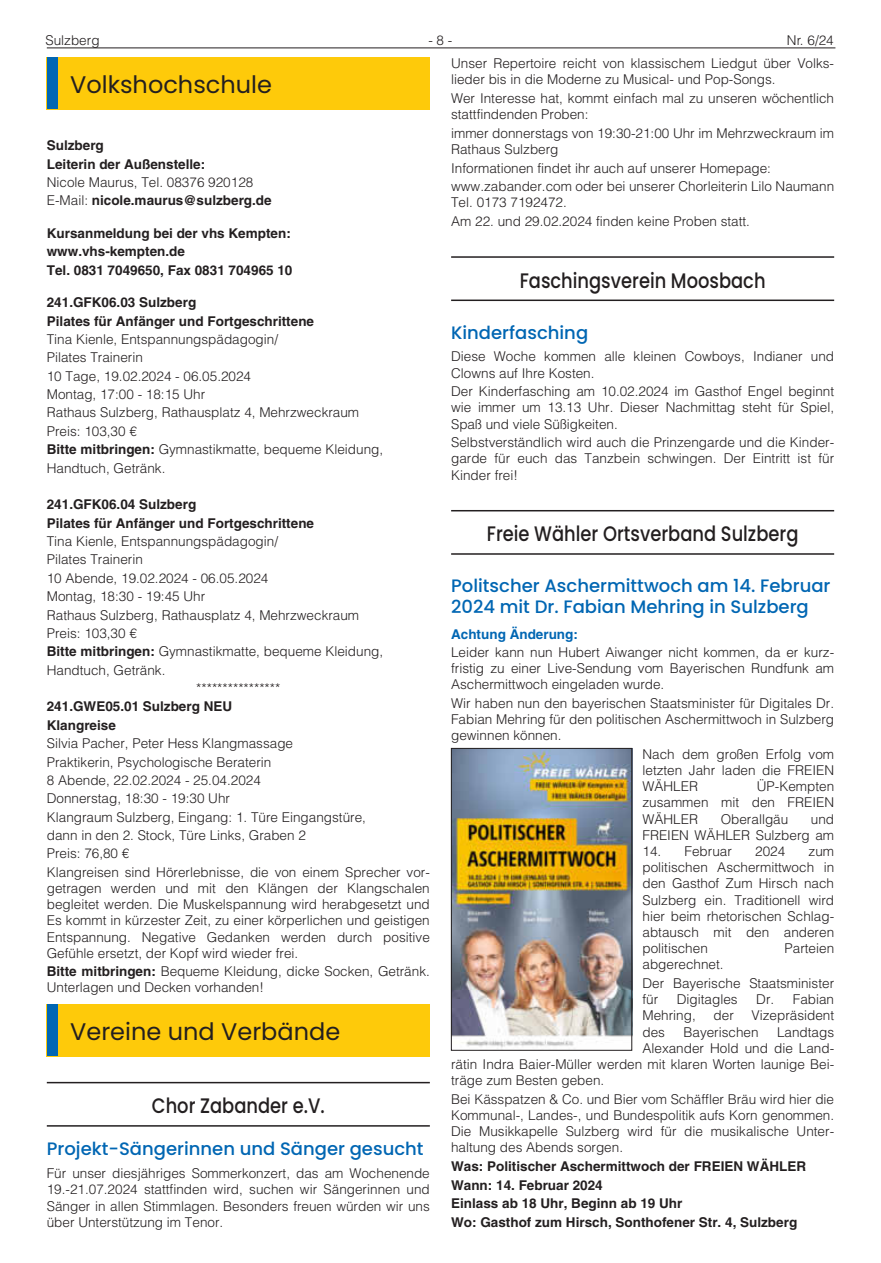
<style>
.page{position:relative;width:881px;height:1263px;background:#fff}
.page>*{position:absolute;margin:0;border:0;box-sizing:border-box;transform-origin:0 0}
.t1{font:24px "Poppins Regular 2";color:#231f20}
.t2{font:24px "Poppins";color:#231f20}
.t3{font:500 21px "Poppins";color:#231f20;scale:.85 1}
.t4{font:500 18px/21px "Poppins";color:#0166b3}
.t5{font:300 13.5px/16.2px "Helvetica LT";color:#231f20}
.t6{font:700 13.5px/18.3px "Helvetica LT";color:#231f20}
.t7{font:700 13.5px "Helvetica LT";color:#0166b3}
.s1{font-weight:700}
</style>
<div class="page">
<hr style="left:47px;top:48px;width:788px;height:1px;background:#231f20">
<hr style="left:451px;top:256px;width:382px;height:2px;background:#231f20">
<hr style="left:451px;top:300px;width:382px;height:1px;background:#231f20">
<hr style="left:451px;top:510px;width:382px;height:1px;background:#231f20">
<hr style="left:451px;top:553px;width:382px;height:2px;background:#231f20">
<img style="left:453px;top:750px;width:176px;height:298px">
<div style="left:451px;top:748px;width:180px;height:302px;border:1px solid #231f20"></div>
<hr style="left:47px;top:1082px;width:382px;height:1px;background:#231f20">
<hr style="left:47px;top:1125px;width:382px;height:2px;background:#231f20">
<div style="left:47px;top:57px;width:382px;height:52px;background:#feca0a"></div>
<div style="left:47px;top:57px;width:10px;height:52px;background:#0166b3"></div>
<div style="left:47px;top:1004px;width:382px;height:52px;background:#feca0a"></div>
<div style="left:47px;top:1004px;width:10px;height:52px;background:#0166b3"></div>
<p class="t5" style="left:45px;top:32px;width:56px">Sulzberg</p>
<p class="t5" style="left:428px;top:32px;width:26px">- 8 -</p>
<p class="t5" style="left:451px;top:28px;width:384px;line-height:23.4px;text-align:right">Nr. 6/24<br>Unser Repertoire reicht von klassischem Liedgut über Volks-</p>
<p class="t5" style="left:451px;top:70px;width:384px;line-height:18.6px">lieder bis in die Moderne zu Musical- und Pop-Songs.<br>Wer Interesse hat, kommt einfach mal zu unseren wöchentlich</p>
<p class="t5" style="left:451px;top:105px;width:384px;line-height:18.6px">stattfindenden Proben:<br>immer donnerstags von 19:30-21:00 Uhr im Mehrzweckraum im</p>
<p class="t5" style="left:451px;top:140px;width:384px;line-height:18.6px">Rathaus Sulzberg<br>Informationen findet ihr auch auf unserer Homepage: www.zabander.com oder bei unserer Chorleiterin Lilo Naumann</p>
<p class="t5" style="left:451px;top:193px;width:300px;line-height:18.6px">Tel. 0173 7192472.<br>Am 22. und 29.02.2024 finden keine Proben statt.</p>
<h1 class="t2" style="left:70px;top:71px;width:203px">Volkshochschule</h1>
<p class="t6" style="left:47px;top:136px;width:160px">Sulzberg<br>Leiterin der Außenstelle:</p>
<p class="t5" style="left:47px;top:173px;width:226px;line-height:18.3px">Nicole Maurus, Tel. 08376 920128<br>E-Mail: <span class="s1">nicole.maurus@sulzberg.de</span></p>
<p class="t6" style="left:47px;top:224px;width:247px">Kursanmeldung bei der vhs Kempten: www.vhs-kempten.de<br>Tel. 0831 7049650, Fax 0831 704965 10</p>
<p class="t6" style="left:47px;top:293px;width:269px">241.GFK06.03 Sulzberg<br>Pilates für Anfänger und Fortgeschrittene</p>
<p class="t5" style="left:47px;top:330px;width:338px;line-height:18.3px">Tina Kienle, Entspannungspädagogin/<br>Pilates Trainerin<br>10 Tage, 19.02.2024 - 06.05.2024<br>Montag, 17:00 - 18:15 Uhr<br>Rathaus Sulzberg, Rathausplatz 4, Mehrzweckraum<br>Preis: 103,30 €<br><span class="s1">Bitte mitbringen:</span> Gymnastikmatte, bequeme Kleidung,<br>Handtuch, Getränk.</p>
<p class="t6" style="left:47px;top:495px;width:269px">241.GFK06.04 Sulzberg<br>Pilates für Anfänger und Fortgeschrittene</p>
<p class="t5" style="left:47px;top:533px;width:233px">Tina Kienle, Entspannungspädagogin/</p>
<p class="t5" style="left:47px;top:551px;width:98px">Pilates Trainerin</p>
<p class="t5" style="left:47px;top:570px;width:223px">10 Abende, 19.02.2024 - 06.05.2024</p>
<p class="t5" style="left:47px;top:588px;width:160px">Montag, 18:30 - 19:45 Uhr</p>
<p class="t5" style="left:47px;top:606px;width:314px">Rathaus Sulzberg, Rathausplatz 4, Mehrzweckraum</p>
<p class="t5" style="left:47px;top:625px;width:92px">Preis: 103,30 €</p>
<p class="t5" style="left:47px;top:643px;width:338px"><span class="s1">Bitte mitbringen:</span> Gymnastikmatte, bequeme Kleidung,</p>
<p class="t5" style="left:47px;top:662px;width:120px">Handtuch, Getränk.</p>
<p class="t5" style="left:196px;top:680px;width:86px">****************</p>
<p class="t6" style="left:47px;top:697px;width:187px">241.GWE05.01 Sulzberg NEU<br>Klangreise</p>
<p class="t5" style="left:47px;top:734px;width:384px;line-height:18.3px">Silvia Pacher, Peter Hess Klangmassage<br>Praktikerin, Psychologische Beraterin<br>8 Abende, 22.02.2024 - 25.04.2024<br>Donnerstag, 18:30 - 19:30 Uhr<br>Klangraum Sulzberg, Eingang: 1. Türe Eingangstüre,<br>dann in den 2. Stock, Türe Links, Graben 2<br>Preis: 76,80 €<br>Klangreisen sind Hörerlebnisse, die von einem Sprecher vor-</p>
<p class="t5" style="left:47px;top:880px;width:384px;text-align:justify">getragen werden und mit den Klängen der Klangschalen begleitet werden. Die Muskelspannung wird herabgesetzt und Es kommt in kürzester Zeit, zu einer körperlichen und geistigen Entspannung. Negative Gedanken werden durch positive Gefühle ersetzt, der Kopf wird wieder frei.</p>
<p class="t5" style="left:47px;top:963px;width:384px"><span class="s1">Bitte mitbringen:</span> Bequeme Kleidung, dicke Socken, Getränk.<br>Unterlagen und Decken vorhanden!</p>
<h1 class="t1" style="left:70px;top:1018px;width:271px">Vereine und Verbände</h1>
<h2 class="t3" style="left:519px;top:268px;width:291px">Faschingsverein Moosbach</h2>
<h3 class="t4" style="left:451px;top:322px;width:138px">Kinderfasching</h3>
<p class="t5" style="left:451px;top:348px;width:384px">Diese Woche kommen alle kleinen Cowboys, Indianer und<br>Clowns auf Ihre Kosten.</p>
<p class="t5" style="left:451px;top:383px;width:384px;text-align:justify">Der Kinderfasching am 10.02.2024 im Gasthof Engel beginnt wie immer um 13.13 Uhr. Dieser Nachmittag steht für Spiel, Spaß und viele Süßigkeiten.</p>
<p class="t5" style="left:451px;top:434px;width:384px;text-align:justify">Selbstverständlich wird auch die Prinzengarde und die Kinder&shy;garde für euch das Tanzbein schwingen. Der Eintritt ist für Kinder frei!</p>
<h2 class="t3" style="left:486px;top:522px;width:368px">Freie Wähler Ortsverband Sulzberg</h2>
<h3 class="t4" style="left:451px;top:575px;width:381px">Politscher Aschermittwoch am 14. Februar<br>2024 mit Dr. Fabian Mehring in Sulzberg</h3>
<p class="t7" style="left:451px;top:626px;width:128px">Achtung Änderung:</p>
<p class="t5" style="left:451px;top:644px;width:384px;text-align:justify">Leider kann nun Hubert Aiwanger nicht kommen, da er kurz&shy;fristig zu einer Live-Sendung vom Bayerischen Rundfunk am Aschermittwoch eingeladen wurde.</p>
<p class="t5" style="left:451px;top:695px;width:384px;text-align:justify">Wir haben nun den bayerischen Staatsminister für Digitales Dr.<br>Fabian Mehring für den politischen Aschermittwoch in Sulzberg gewinnen können.</p>
<p class="t5" style="left:642px;top:746px;width:193px;text-align:justify">Nach dem großen Erfolg vom letzten Jahr laden die FREIEN WÄHLER</p>
<p class="t5" style="left:642px;top:778px;width:193px;text-align:justify;text-indent:114px">ÜP-Kempten zusammen mit den FREIEN WÄHLER</p>
<p class="t5" style="left:720px;top:810px;width:69px">Oberallgäu</p>
<p class="t5" style="left:642px;top:810px;width:193px;text-align:right">und<br>FREIEN WÄHLER Sulzberg am</p>
<p class="t5" style="left:642px;top:843px;width:91px">14. Februar</p>
<p class="t5" style="left:755px;top:843px;width:32px">2024</p>
<p class="t5" style="left:642px;top:843px;width:193px;text-align:justify;text-indent:166px">zum politischen Aschermittwoch in den Gasthof Zum Hirsch nach Sulzberg ein. Traditionell wird hier beim rhetorischen Schlag&shy;abtausch mit den anderen politischen</p>
<p class="t5" style="left:784px;top:940px;width:51px">Parteien</p>
<p class="t5" style="left:642px;top:955px;width:193px;line-height:18.6px">abgerechnet.<br>Der Bayerische Staatsminister</p>
<p class="t5" style="left:642px;top:991px;width:17px">für</p>
<p class="t5" style="left:676px;top:991px;width:62px">Digitagles</p>
<p class="t5" style="left:756px;top:991px;width:79px">Dr. Fabian</p>
<p class="t5" style="left:642px;top:1007px;width:55px">Mehring,</p>
<p class="t5" style="left:713px;top:1007px;width:22px">der</p>
<p class="t5" style="left:751px;top:1007px;width:84px">Vizepräsident</p>
<p class="t5" style="left:642px;top:1023px;width:24px">des</p>
<p class="t5" style="left:683px;top:1023px;width:77px">Bayerischen</p>
<p class="t5" style="left:776px;top:1023px;width:59px">Landtags</p>
<p class="t5" style="left:642px;top:1040px;width:193px">Alexander Hold und die Land-</p>
<p class="t5" style="left:451px;top:1056px;width:384px">rätin Indra Baier-Müller werden mit klaren Worten launige Bei-</p>
<p class="t5" style="left:451px;top:1072px;width:155px">träge zum Besten geben.</p>
<p class="t5" style="left:451px;top:1091px;width:384px;text-align:justify">Bei Kässpatzen &amp; Co. und Bier vom Schäffler Bräu wird hier die Kommunal-, Landes-, und Bundespolitik aufs Korn genommen.<br>Die Musikkapelle Sulzberg wird für die musikalische Unter&shy;haltung des Abends sorgen.</p>
<p class="t6" style="left:451px;top:1157px;width:356px">Was: Politischer Aschermittwoch der FREIEN WÄHLER Wann: 14. Februar 2024<br>Einlass ab 18 Uhr, Beginn ab 19 Uhr<br>Wo: Gasthof zum Hirsch, Sonthofener Str. 4, Sulzberg</p>
<h2 class="t3" style="left:152px;top:1093px;width:205px">Chor Zabander e.V.</h2>
<h3 class="t4" style="left:47px;top:1139px;width:378px">Projekt-Sängerinnen und Sänger gesucht</h3>
<p class="t5" style="left:47px;top:1165px;width:384px;text-align:justify">Für unser diesjähriges Sommerkonzert, das am Wochenende 19.-21.07.2024 stattfinden wird, suchen wir Sängerinnen und Sänger in allen Stimmlagen. Besonders freuen würden wir uns über Unterstützung im Tenor.</p>
</div>
